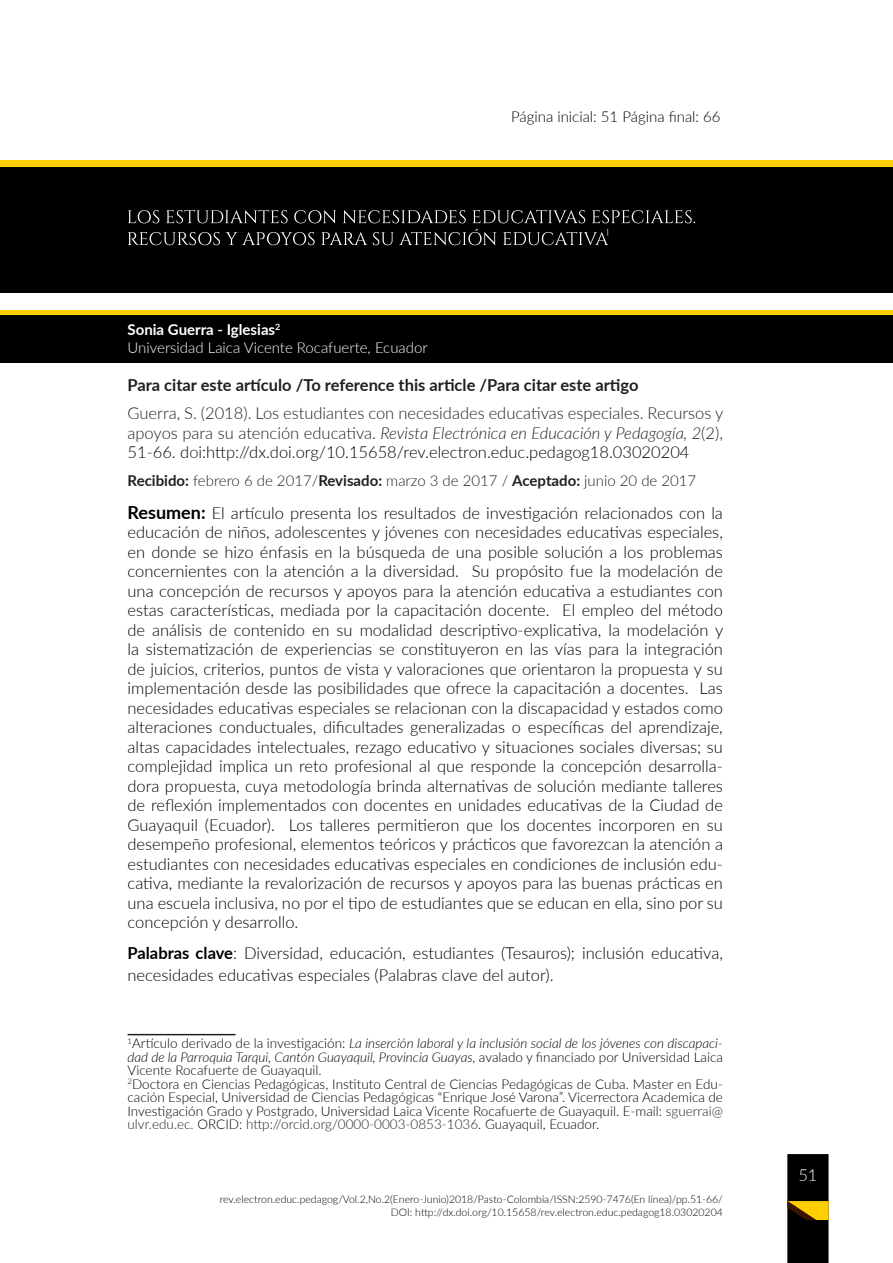
<style>
.page{position:relative;width:893px;height:1263px;background:#fff}
.page>*{position:absolute;margin:0;border:0;box-sizing:border-box;transform-origin:0 0}
.RECIBIDO{font:300 16.5px/19.5px "Lato";color:#000;text-align:justify}
.Contenido{font:300 16.5px/19.5px "Lato";color:#231f20;text-align:justify}
.PARA_CITAR_ESTE{font:700 16.5px "Lato";color:#231f20}
.PARA_CITAR_ESTE-2{font:300 16.5px "Lato";color:#fff}
.RECIBIDO-2{font:300 15px "Lato";color:#231f20}
.NOMBREARTICULO{font:300 15px "Lato";color:#fff}
.Sin_espaciado{font:300 15px "Lato";color:#000}
.NOMBREARTICULO-2{font:700 15px "Lato";color:#fff}
.PIEpagina{font:300 13.5px/13.5px "Lato";color:#000;text-align:justify}
.PIEpagina-2{font:italic 300 13.5px/13.5px "Lato";color:#000;text-align:justify}
.t1{font:300 10.5px/13px "Lato";color:#000;text-align:right}
.s1{font-style:italic}
.s2{color:#000}
.s3{font-weight:700}
.s4{font-weight:700;font-size:18px}
.s5{font-style:normal}
.s6{color:#231f20}
</style>
<div class="page">
<svg style="left:787px;top:1154px;width:41px;height:109px;background:#201902"></svg>
<div style="left:0;top:315px;width:893px;height:48px;background:#000"></div>
<div style="left:0;top:310px;width:893px;height:5px;background:#ffce00"></div>
<hr style="left:128px;top:1034px;width:108px;height:1px;background:#231f20">
<div style="left:0;top:163px;width:893px;height:130px;background:#000"></div>
<div style="left:0;top:160px;width:893px;height:6px;background:#ffcf00"></div>
<svg style="left:128px;top:210px;width:31px;height:13px"></svg>
<svg style="left:166px;top:210px;width:122px;height:13px"></svg>
<svg style="left:294px;top:210px;width:42px;height:13px"></svg>
<svg style="left:343px;top:210px;width:123px;height:13px"></svg>
<svg style="left:472px;top:210px;width:113px;height:13px"></svg>
<svg style="left:592px;top:210px;width:103px;height:13px"></svg>
<svg style="left:128px;top:232px;width:187px;height:13px"></svg>
<svg style="left:321px;top:232px;width:46px;height:13px"></svg>
<svg style="left:373px;top:229px;width:124px;height:16px"></svg>
<svg style="left:503px;top:229px;width:106px;height:16px"></svg>
<p class="Sin_espaciado" style="left:511px;top:106px;width:211px">Página inicial: 51 Página final: 66</p>
<p class="NOMBREARTICULO-2" style="left:128px;top:318px;width:154px">Sonia Guerra - Iglesias<sup>2</sup></p>
<p class="NOMBREARTICULO" style="left:128px;top:337px;width:302px">Universidad Laica Vicente Rocafuerte, Ecuador</p>
<p class="PARA_CITAR_ESTE" style="left:128px;top:373px;width:512px">Para citar este artículo /To reference this article /Para citar este artigo</p>
<p class="Contenido" style="left:128px;top:403px;width:597px">Guerra, S. (2018). Los estudiantes con necesidades educativas especiales. Recursos y apoyos para su atención educativa. <span class="s1">Revista Electrónica en Educación y Pedagogía, 2</span>(2), <span class="s2">51-66. d</span>o<span class="s2">i:http://dx.doi.org/10.15658/rev.electron.educ.pedagog18.03020204</span></p>
<p class="RECIBIDO-2" style="left:128px;top:470px;width:570px"><span class="s3">Recibido:</span> febrero 6 de 2017/<span class="s3">Revisado:</span> marzo 3 de 2017 / <span class="s3">Aceptado:</span> junio 20 de 2017</p>
<p class="RECIBIDO" style="left:128px;top:502px;width:597px"><span class="s4">Resumen:</span> El artículo presenta los resultados de investigación relacionados con la educación de niños, adolescentes y jóvenes con necesidades educativas especiales, en donde se hizo énfasis en la búsqueda de una posible solución a los problemas concernientes con la atención a la diversidad. Su propósito fue la modelación de una concepción de recursos y apoyos para la atención educativa a estudiantes con estas características, mediada por la capacitación docente. El empleo del método de análisis de contenido en su modalidad descriptivo-explicativa, la modelación y la sistematización de experiencias se constituyeron en las vías para la integración de juicios, criterios, puntos de vista y valoraciones que orientaron la propuesta y su implementación desde las posibilidades que ofrece la capacitación a docentes. Las necesidades educativas especiales se relacionan con la discapacidad y estados como alteraciones conductuales, dificultades generalizadas o específicas del aprendizaje, altas capacidades intelectuales, rezago educativo y situaciones sociales diversas; su complejidad implica un reto profesional al que responde la concepción desarrolla&shy;dora propuesta, cuya metodología brinda alternativas de solución mediante talleres de reflexión implementados con docentes en unidades educativas de la Ciudad de Guayaquil (Ecuador). Los talleres permitieron que los docentes incorporen en su desempeño profesional, elementos teóricos y prácticos que favorezcan la atención a estudiantes con necesidades educativas especiales en condiciones de inclusión edu&shy;cativa, mediante la revalorización de recursos y apoyos para las buenas prácticas en una escuela inclusiva, no por el tipo de estudiantes que se educan en ella, sino por su concepción y desarrollo.</p>
<p class="RECIBIDO" style="left:128px;top:941px;width:597px;line-height:22.5px"><span class="s3">Palabras clave</span>: Diversidad, educación, estudiantes (Tesauros); inclusión educativa, necesidades educativas especiales (Palabras clave del autor).</p>
<p class="PIEpagina-2" style="left:128px;top:1036px;width:597px"><sup>1</sup><span class="s5">Artículo derivado de la investigación:</span> La inserción laboral y la inclusión social de los jóvenes con discapaci&shy;dad de la Parroquia Tarqui, Cantón Guayaquil, Provincia Guayas, <span class="s5">avalado y financiado por Universidad Laica Vicente Rocafuerte de Guayaquil.</span></p>
<p class="PIEpagina" style="left:128px;top:1076px;width:597px"><sup>2</sup>Doctora en Ciencias Pedagógicas, Instituto Central de Ciencias Pedagógicas de Cuba. Master en Edu&shy;cación Especial, Universidad de Ciencias Pedagógicas “Enrique José Varona”. Vicerrectora Academica de Investigación Grado y Postgrado, Universidad Laica Vicente Rocafuerte de Guayaquil. E-mail: <span class="s6">sguerrai@ ulvr.edu.ec.</span> ORCID: <span class="s6">http://orcid.org/0000-0003-0853-1036</span>. Guayaquil, Ecuador.</p>
<p class="t1" style="left:220px;top:1193px;width:505px">rev.electron.educ.pedagog/Vol.2,No.2(Enero-Junio)2018/Pasto-Colombia/ISSN:2590-7476(En línea)/pp.51-66/<br>DOI: http://dx.doi.org/10.15658/rev.electron.educ.pedagog18.03020204</p>
<p class="PARA_CITAR_ESTE-2" style="left:798px;top:1164px;width:21px">51</p>
</div>
